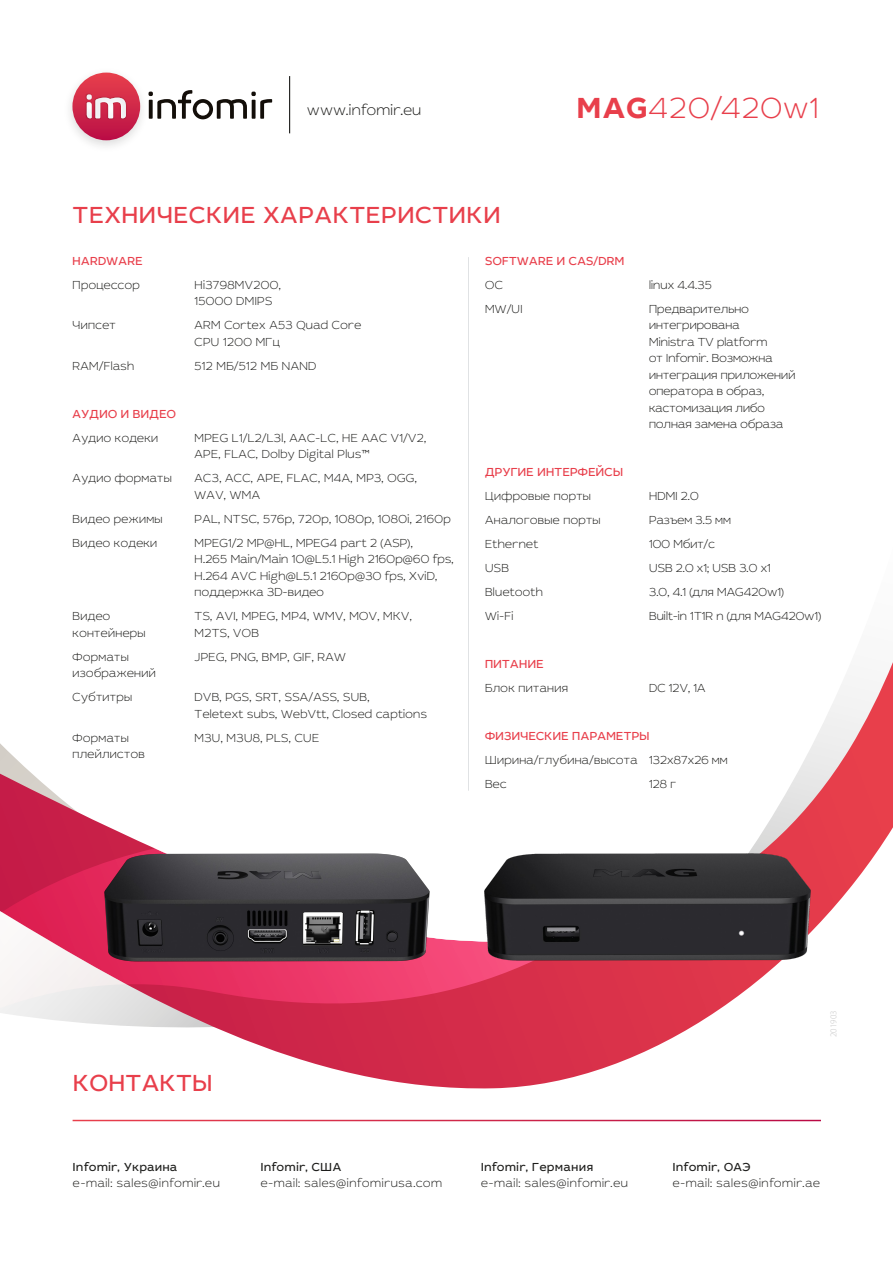
<style>
.page{position:relative;width:893px;height:1263px;background:#fff}
.page>*{position:absolute;margin:0;border:0;box-sizing:border-box;transform-origin:0 0}
.t1{font:100 30px "Leto Sans";color:#e83f4b}
.t2{font:24px "Leto Sans";letter-spacing:-.005em;color:#e83f4b}
.t3{font:100 15px "Leto Sans";letter-spacing:-.025em;color:#1d1d1b}
.t4{font:100 12px/16.5px "Leto Sans";letter-spacing:-.02em;color:#1d1d1b}
.t5{font:100 12px/24px "Leto Sans";letter-spacing:-.04em;color:#1d1d1b}
.t6{font:100 12px "Leto Sans";color:#1d1d1b}
.t7{font:12px "Leto Sans";letter-spacing:-.02em;color:#e83f4b}
.t8{font:12px "Leto Sans";letter-spacing:.005em;color:#1d1d1b}
.t9{font:300 9px "Myriad Pro";letter-spacing:.01em;color:#c6c6c6}
.s1{font-weight:700}
</style>
<div class="page">
<svg style="left:0;top:662px;width:893px;height:384px"></svg>
<svg style="left:0;top:832px;width:658px;height:257px"></svg>
<hr style="left:469px;top:257px;width:1px;height:534px;background:#586771">
<hr style="left:289px;top:76px;width:1px;height:57px;background:#1d1d1b">
<img style="left:70px;top:72px;width:79px;height:74px">
<div style="left:72px;top:73px;width:68px;height:67px;background:linear-gradient(to bottom,#e8414c,#ba1047);border-radius:34px"></div>
<img style="left:85px;top:93px;width:43px;height:28px">
<svg style="left:87px;top:94px;width:39px;height:24px"></svg>
<svg style="left:149px;top:90px;width:123px;height:29px"></svg>
<img style="left:480px;top:846px;width:335px;height:128px">
<img style="left:93px;top:842px;width:348px;height:130px">
<p class="t3" style="left:307px;top:100px;width:116px">www.infomir.eu</p>
<h2 class="t2" style="left:72px;top:199px;width:430px">ТЕХНИЧЕСКИЕ ХАРАКТЕРИСТИКИ</h2>
<h1 class="t1" style="left:576px;top:89px;width:244px"><span class="s1">MAG</span>420/420w1</h1>
<p class="t7" style="left:72px;top:253px;width:72px">HARDWARE</p>
<p class="t4" style="left:72px;top:276px;width:69px">Процессор</p>
<p class="t4" style="left:72px;top:317px;width:45px">Чипсет</p>
<p class="t4" style="left:72px;top:357px;width:64px">RAM/Flash</p>
<p class="t7" style="left:72px;top:406px;width:105px">АУДИО И ВИДЕО</p>
<p class="t4" style="left:72px;top:429px;width:88px">Аудио кодеки</p>
<p class="t4" style="left:72px;top:470px;width:101px">Аудио форматы</p>
<p class="t4" style="left:72px;top:507px;width:92px;line-height:24px">Видео режимы<br>Видео кодеки</p>
<p class="t4" style="left:72px;top:608px;width:75px">Видео контейнеры</p>
<p class="t4" style="left:72px;top:648px;width:85px">Форматы изображений</p>
<p class="t4" style="left:72px;top:689px;width:62px">Субтитры</p>
<p class="t4" style="left:72px;top:729px;width:74px">Форматы плейлистов</p>
<p class="t4" style="left:194px;top:276px;width:88px">Hi3798MV200,<br>15000 DMIPS</p>
<p class="t4" style="left:194px;top:317px;width:169px">ARM Cortex A53 Quad Core<br>CPU 1200 MГц</p>
<p class="t4" style="left:194px;top:357px;width:124px">512 MБ/512 MБ NAND</p>
<p class="t4" style="left:194px;top:429px;width:234px">MPEG L1/L2/L3l, AAC-LC, HE AAC V1/V2,<br>APE, FLAC, Dolby Digital Plus™</p>
<p class="t4" style="left:194px;top:470px;width:224px">AC3, ACC, APE, FLAC, M4A, MP3, OGG,<br>WAV, WMA</p>
<p class="t4" style="left:194px;top:507px;width:258px;line-height:24px">PAL, NTSC, 576p, 720p, 1080p, 1080i, 2160p<br>MPEG1/2 MP@HL, MPEG4 part 2 (ASP),</p>
<p class="t4" style="left:194px;top:551px;width:261px">H.265 Main/Main 10@L5.1 High 2160p@60 fps,<br>H.264 AVC High@L5.1 2160p@30 fps, XviD, поддержка 3D-видео</p>
<p class="t4" style="left:194px;top:608px;width:219px">TS, AVI, MPEG, MP4, WMV, MOV, MKV,<br>M2TS, VOB</p>
<p class="t4" style="left:194px;top:648px;width:153px">JPEG, PNG, BMP, GIF, RAW</p>
<p class="t4" style="left:194px;top:689px;width:235px">DVB, PGS, SRT, SSA/ASS, SUB,<br>Teletext subs, WebVtt, Closed captions</p>
<p class="t4" style="left:194px;top:729px;width:127px">M3U, M3U8, PLS, CUE</p>
<p class="t7" style="left:485px;top:253px;width:141px">SOFTWARE И CAS/DRM</p>
<p class="t4" style="left:485px;top:273px;width:40px;line-height:24px">ОС<br>MW/UI</p>
<p class="t5" style="left:649px;top:273px;width:102px">linux 4.4.35<br>Предварительно</p>
<p class="t5" style="left:649px;top:317px;width:148px;line-height:16.5px">интегрирована<br>Ministra TV platform<br>от Infomir. Возможна интеграция приложений оператора в образ, кастомизация либо полная замена образа</p>
<p class="t7" style="left:485px;top:464px;width:140px">ДРУГИЕ ИНТЕРФЕЙСЫ</p>
<p class="t4" style="left:485px;top:484px;width:118px;line-height:24px">Цифровые порты<br>Аналоговые порты<br>Ethernet<br>USB<br>Bluetooth<br>Wi-Fi</p>
<p class="t7" style="left:485px;top:656px;width:60px">ПИТАНИЕ</p>
<p class="t4" style="left:485px;top:680px;width:85px">Блок питания</p>
<p class="t7" style="left:485px;top:728px;width:167px">ФИЗИЧЕСКИЕ ПАРАМЕТРЫ</p>
<p class="t4" style="left:485px;top:748px;width:154px;line-height:24px">Ширина/глубина/высота<br>Вес</p>
<p class="t5" style="left:649px;top:484px;width:174px">HDMI 2.0<br>Разъем 3.5 мм<br>100 Мбит/с<br>USB 2.0 x1; USB 3.0 x1<br>3.0, 4.1 (для MAG420w1)<br>Built-in 1T1R n (для MAG420w1)</p>
<p class="t4" style="left:649px;top:680px;width:58px">DC 12V, 1A</p>
<p class="t5" style="left:649px;top:748px;width:81px">132х87х26 мм<br>128 г</p>
<h2 class="t2" style="left:73px;top:1067px;width:142px">КОНТАКТЫ</h2>
<p class="t8" style="left:73px;top:1159px;width:106px">Infomir, Украина</p>
<p class="t6" style="left:73px;top:1175px;width:149px">e-mail: sales@infomir.eu</p>
<p class="t8" style="left:260px;top:1159px;width:83px">Infomir, США</p>
<p class="t6" style="left:260px;top:1175px;width:183px">e-mail: sales@infomirusa.com</p>
<p class="t8" style="left:481px;top:1159px;width:114px">Infomir, Германия</p>
<p class="t6" style="left:481px;top:1175px;width:149px">e-mail: sales@infomir.eu</p>
<p class="t9" style="left:828px;top:1037px;width:28px;rotate:-90deg">201903</p>
<p class="t8" style="left:672px;top:1159px;width:80px">Infomir, ОАЭ</p>
<p class="t6" style="left:672px;top:1175px;width:149px">e-mail: sales@infomir.ae</p>
</div>
